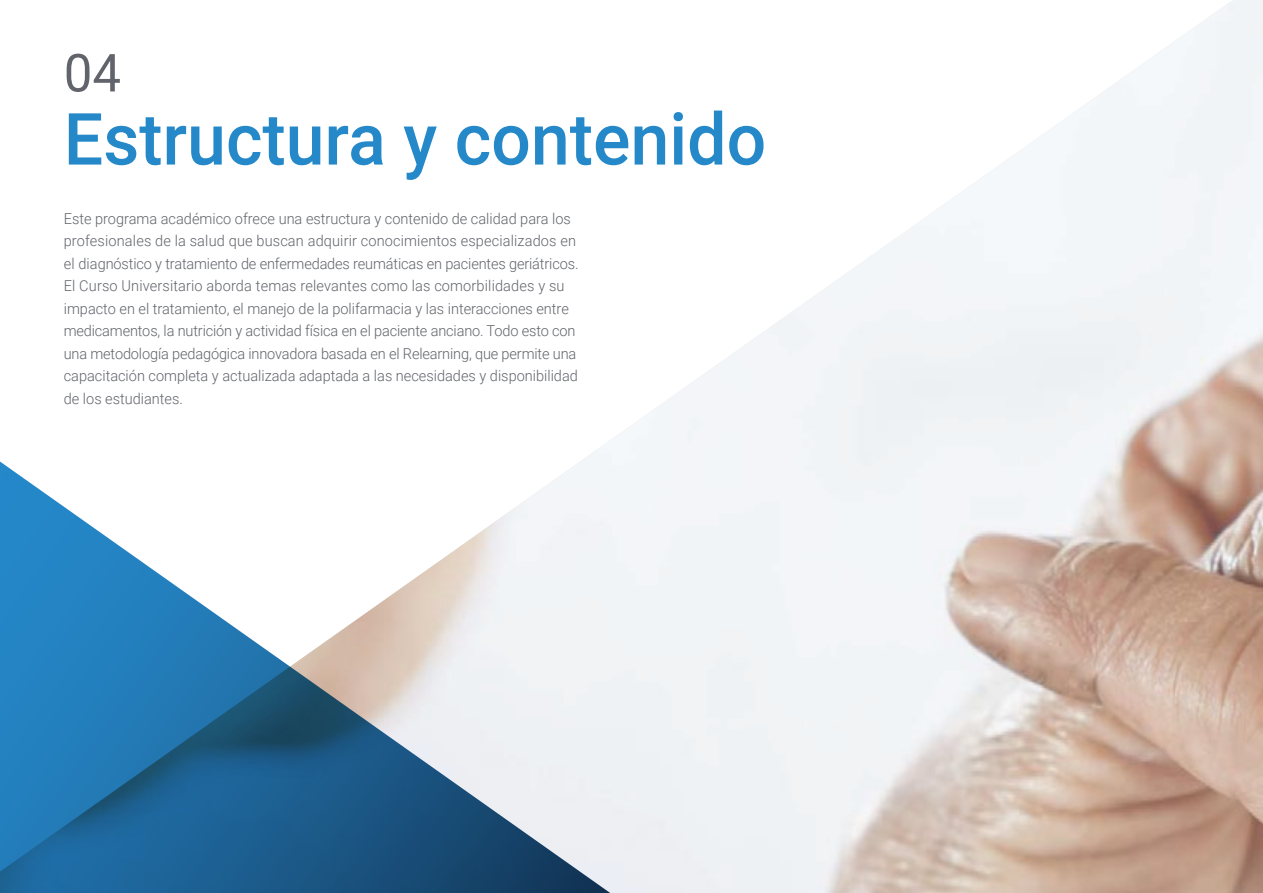
<style>
.page{position:relative;width:1263px;height:893px;background:#fff}
.page>*{position:absolute;margin:0;border:0;box-sizing:border-box;transform-origin:0 0}
.t1{font:500 72px "Roboto";color:#2488c9}
.t2{font:52.5px "Roboto";color:#61646a}
.t3{font:300 15px/22.5px "Roboto";color:#61646a}
</style>
<div class="page">
<img style="left:603px;top:0;width:660px;height:893px">
<svg style="left:0;top:446px;width:640px;height:447px"></svg>
<h2 class="t2" style="left:64px;top:36px;width:59px">04</h2>
<h1 class="t1" style="left:64px;top:89px;width:704px">Estructura y contenido</h1>
<p class="t3" style="left:64px;top:207px;width:516px">Este programa académico ofrece una estructura y contenido de calidad para los profesionales de la salud que buscan adquirir conocimientos especializados en el diagnóstico y tratamiento de enfermedades reumáticas en pacientes geriátricos.<br>El Curso Universitario aborda temas relevantes como las comorbilidades y su impacto en el tratamiento, el manejo de la polifarmacia y las interacciones entre medicamentos, la nutrición y actividad física en el paciente anciano. Todo esto con una metodología pedagógica innovadora basada en el Relearning, que permite una capacitación completa y actualizada adaptada a las necesidades y disponibilidad de los estudiantes.</p>
</div>
